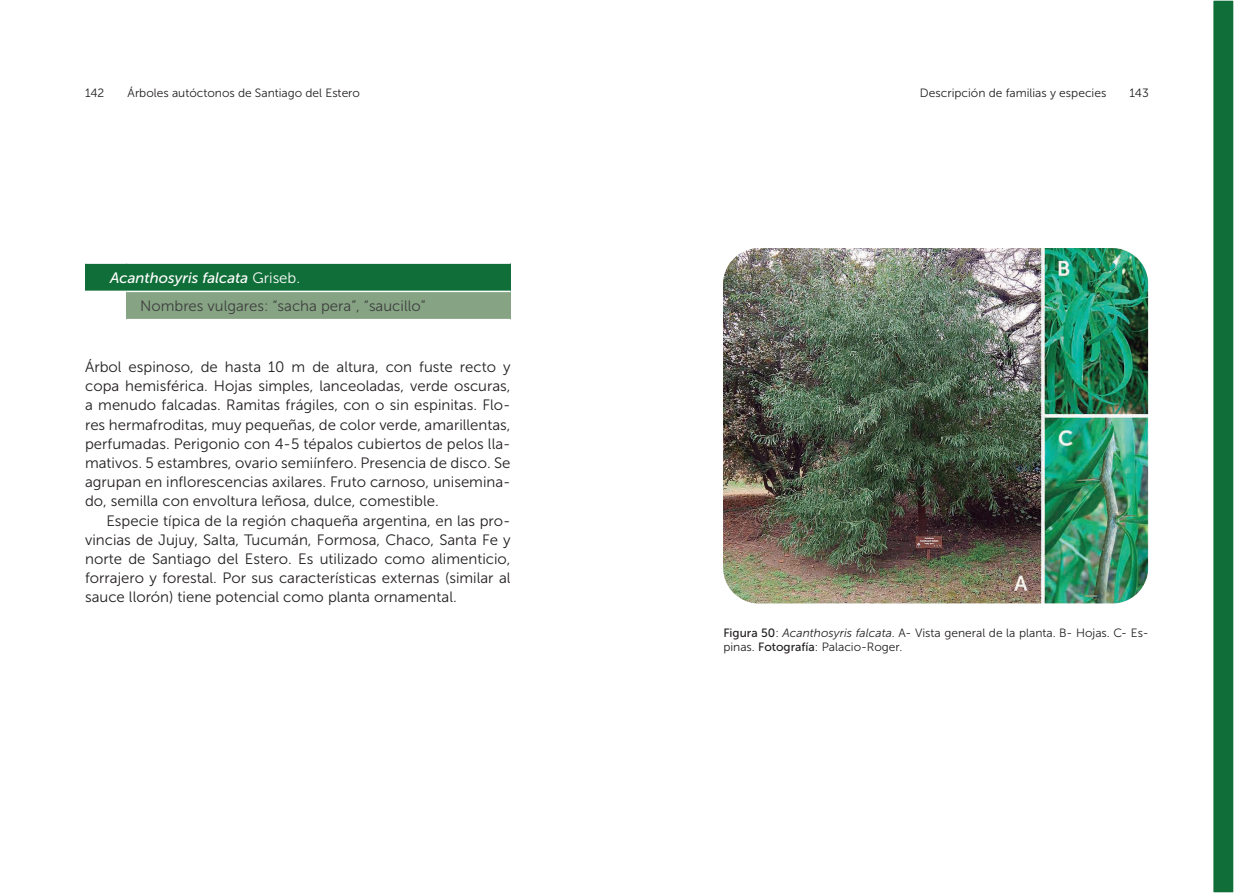
<style>
.page{position:relative;width:1234px;height:893px;background:#fff}
.page>*{position:absolute;margin:0;border:0;box-sizing:border-box;transform-origin:0 0}
._1__párrafo{font:15px/19.2px "Museo Sans 300";color:#231f20;text-align:justify}
.cuerpo{font:15px/19.2px "Museo Sans 300";color:#231f20;text-align:justify}
._1__párrafo-2{font:15px "Museo Sans 300";color:#3e3e3f}
._1__párrafo-3{font:italic 15px "Museo Sans 500";color:#fff}
.infografia{font:12px/14.4px "Museo Sans 300";color:#231f20}
.s1{font-family:"Museo Sans 300";font-style:normal}
.s2{font-family:"Museo Sans 500"}
.s3{font-style:italic}
</style>
<div class="page">
<div style="left:85px;top:263px;width:425px;height:28px;background:#106e38"></div>
<div style="left:126px;top:291px;width:384px;height:29px;background:#86a483"></div>
<hr style="left:85px;top:262px;width:41px;height:2px;background:#fff">
<hr style="left:126px;top:262px;width:384px;height:2px;background:#fff">
<hr style="left:126px;top:291px;width:384px;height:1px;background:#fff">
<hr style="left:126px;top:319px;width:384px;height:1px;background:#fff">
<img style="left:723px;top:248px;width:425px;height:355px">
<div style="left:1212px;top:0;width:21px;height:893px;background:#106e38"></div>
<div style="left:1212px;top:0;width:21px;height:893px;border:1px solid #fff"></div>
<p class="infografia" style="left:85px;top:86px;width:21px">142</p>
<p class="infografia" style="left:128px;top:86px;width:234px">Árboles autóctonos de Santiago del Estero</p>
<p class="infografia" style="left:919px;top:86px;width:188px">Descripción de familias y especies</p>
<p class="infografia" style="left:1129px;top:86px;width:21px">143</p>
<p class="_1__párrafo-3" style="left:110px;top:269px;width:191px">Acanthosyris falcata <span class="s1">Griseb.</span></p>
<p class="_1__párrafo-2" style="left:140px;top:298px;width:287px">Nombres vulgares: “sacha pera”, “saucillo”</p>
<p class="_1__párrafo" style="left:85px;top:357px;width:427px">Árbol espinoso, de hasta 10 m de altura, con fuste recto y copa hemisférica. Hojas simples, lanceoladas, verde oscuras, a menudo falcadas. Ramitas frágiles, con o sin espinitas. Flo&shy;res hermafroditas, muy pequeñas, de color verde, amarillentas, perfumadas. Perigonio con 4-5 tépalos cubiertos de pelos lla&shy;mativos. 5 estambres, ovario semiínfero. Presencia de disco. Se agrupan en inflorescencias axilares. Fruto carnoso, unisemina&shy;do, semilla con envoltura leñosa, dulce, comestible.</p>
<p class="cuerpo" style="left:85px;top:511px;width:427px;text-indent:21px">Especie típica de la región chaqueña argentina, en las pro&shy;vincias de Jujuy, Salta, Tucumán, Formosa, Chaco, Santa Fe y norte de Santiago del Estero. Es utilizado como alimenticio, forrajero y forestal. Por sus características externas (similar al sauce llorón) tiene potencial como planta ornamental.</p>
<p class="infografia" style="left:723px;top:626px;width:427px"><span class="s2">Figura 50</span>: <span class="s3">Acanthosyris falcata</span>. A- Vista general de la planta. B- Hojas. C- Es&shy;pinas. <span class="s2">Fotografía</span>: Palacio-Roger.</p>
</div>
